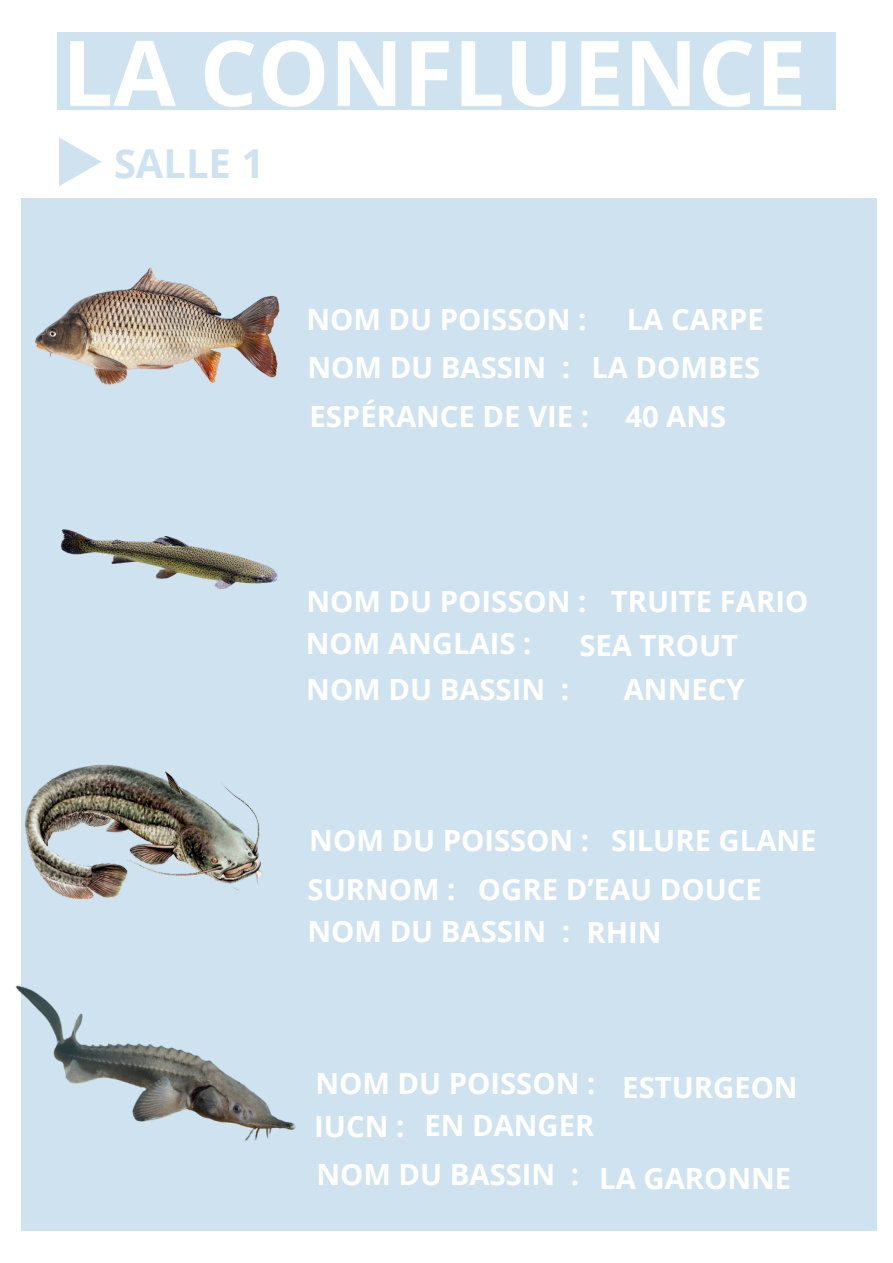
<style>
.page{position:relative;width:893px;height:1263px;background:#fff}
.page>*{position:absolute;margin:0;border:0;box-sizing:border-box;transform-origin:0 0}
.t1{font:700 90.75px "Open Sans";color:#fff}
.t2{font:700 39.9px "Open Sans";color:#cfe2f0}
.t3{font:700 29.25px "Open Sans";color:#fff}
</style>
<div class="page">
<div style="left:21px;top:198px;width:856px;height:1032px;background:#cfe2f0"></div>
<div style="left:57px;top:32px;width:779px;height:78px;background:#cfe2f0"></div>
<img style="left:25px;top:764px;width:237px;height:136px">
<svg style="left:59px;top:137px;width:43px;height:49px"></svg>
<img style="left:35px;top:267px;width:245px;height:118px">
<img style="left:15px;top:985px;width:281px;height:156px">
<img style="left:60px;top:529px;width:218px;height:60px">
<p class="t1" style="left:62px;top:9px;width:746px">LA CONFLUENCE</p>
<p class="t2" style="left:114px;top:135px;width:152px">SALLE 1</p>
<p class="t3" style="left:306px;top:299px;width:281px">NOM DU POISSON :</p>
<p class="t3" style="left:307px;top:347px;width:264px">NOM DU BASSIN :</p>
<p class="t3" style="left:627px;top:299px;width:139px">LA CARPE</p>
<p class="t3" style="left:591px;top:347px;width:170px">LA DOMBES</p>
<p class="t3" style="left:625px;top:396px;width:102px">40 ANS</p>
<p class="t3" style="left:309px;top:396px;width:281px">ESPÉRANCE DE VIE :</p>
<p class="t3" style="left:306px;top:581px;width:281px">NOM DU POISSON :</p>
<p class="t3" style="left:611px;top:581px;width:199px">TRUITE FARIO</p>
<p class="t3" style="left:579px;top:625px;width:160px">SEA TROUT</p>
<p class="t3" style="left:624px;top:669px;width:122px">ANNECY</p>
<p class="t3" style="left:306px;top:623px;width:227px">NOM ANGLAIS :</p>
<p class="t3" style="left:306px;top:669px;width:264px">NOM DU BASSIN :</p>
<p class="t3" style="left:309px;top:820px;width:281px">NOM DU POISSON :</p>
<p class="t3" style="left:611px;top:820px;width:207px">SILURE GLANE</p>
<p class="t3" style="left:478px;top:868px;width:285px">OGRE D’EAU DOUCE</p>
<p class="t3" style="left:586px;top:912px;width:77px">RHIN</p>
<p class="t3" style="left:308px;top:868px;width:149px">SURNOM :</p>
<p class="t3" style="left:307px;top:911px;width:264px">NOM DU BASSIN :</p>
<p class="t3" style="left:315px;top:1063px;width:281px">NOM DU POISSON :</p>
<p class="t3" style="left:314px;top:1106px;width:92px">IUCN :</p>
<p class="t3" style="left:424px;top:1105px;width:172px">EN DANGER</p>
<p class="t3" style="left:622px;top:1067px;width:177px">ESTURGEON</p>
<p class="t3" style="left:316px;top:1154px;width:264px">NOM DU BASSIN :</p>
<p class="t3" style="left:599px;top:1157px;width:193px">LA GARONNE</p>
</div>
